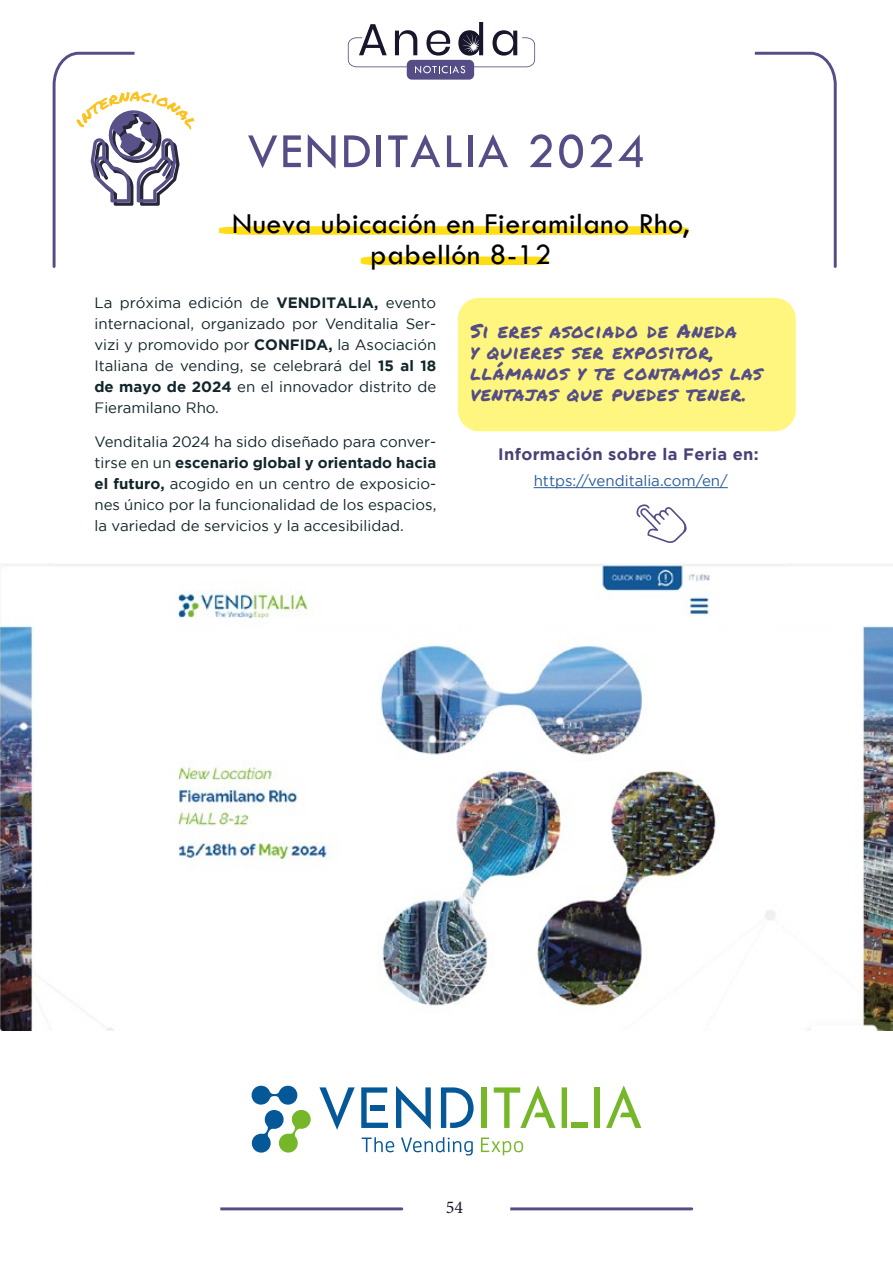
<style>
.page{position:relative;width:893px;height:1263px;background:#fff}
.page>*{position:absolute;margin:0;border:0;box-sizing:border-box;transform-origin:0 0}
.t1{font:51px "Tw Cen";letter-spacing:.04em;color:#554d86}
.t2{font:30px/31.5px "Tw Cen";letter-spacing:.02em;color:#000;text-align:center}
.t3{font:19.5px/21px "Permanent Marker";letter-spacing:.05em;color:#554d86}
.t4{font:18px "Minion Pro";color:#17162b}
.t5{font:700 16.5px "Gotham";letter-spacing:.02em;color:#494176}
.t6{font:15px/21px "Gotham";color:#11252a;text-align:justify}
.t7{font:15px "Gotham";color:#275b9b}
.s1{font-weight:700}
</style>
<div class="page">
<svg style="left:755px;top:52px;width:82px;height:216px"></svg>
<svg style="left:220px;top:1207px;width:183px;height:3px"></svg>
<svg style="left:510px;top:1207px;width:183px;height:3px"></svg>
<div style="left:407px;top:60px;width:67px;height:20px;background:#554d86;border-radius:5px"></div>
<svg style="left:348px;top:22px;width:187px;height:51px"></svg>
<div style="left:458px;top:298px;width:338px;height:133px;background:#fff680;border-radius:21px"></div>
<svg style="left:219px;top:226px;width:470px;height:9px;background:#ffe027"></svg>
<svg style="left:361px;top:257px;width:186px;height:8px"></svg>
<svg style="left:53px;top:52px;width:141px;height:216px"></svg>
<hr style="left:534px;top:487px;width:194px;height:1px;background:#275b9b">
<img style="left:0;top:563px;width:892px;height:467px">
<svg style="left:252px;top:1086px;width:59px;height:67px"></svg>
<svg style="left:319px;top:1087px;width:36px;height:43px"></svg>
<svg style="left:396px;top:1086px;width:35px;height:43px"></svg>
<svg style="left:361px;top:1087px;width:27px;height:41px"></svg>
<svg style="left:441px;top:1087px;width:33px;height:41px"></svg>
<div style="left:481px;top:1087px;width:6px;height:41px;background:#76b72a"></div>
<div style="left:595px;top:1087px;width:5px;height:41px;background:#76b72a"></div>
<svg style="left:494px;top:1086px;width:62px;height:42px"></svg>
<svg style="left:606px;top:1086px;width:35px;height:42px"></svg>
<div style="left:571px;top:1123px;width:16px;height:5px;background:#76b72a"></div>
<svg style="left:562px;top:1087px;width:5px;height:41px"></svg>
<svg style="left:362px;top:1137px;width:32px;height:15px"></svg>
<svg style="left:401px;top:1137px;width:72px;height:18px"></svg>
<svg style="left:481px;top:1137px;width:42px;height:18px"></svg>
<svg style="left:636px;top:504px;width:51px;height:39px"></svg>
<h1 class="t1" style="left:247px;top:120px;width:400px">VENDITALIA 2024</h1>
<h2 class="t2" style="left:232px;top:207px;width:459px">Nueva ubicación en Fieramilano Rho, pabellón 8-12</h2>
<p class="t6" style="left:94px;top:292px;width:343px">La próxima edición de <span class="s1">VENDITALIA,</span> evento internacional, organizado por Venditalia Ser&shy;vizi y promovido por <span class="s1">CONFIDA,</span> la Asociación Italiana de vending, se celebrará del <span class="s1">15 al 18 de mayo de 2024</span> en el innovador distrito de Fieramilano Rho.</p>
<p class="t6" style="left:94px;top:431px;width:343px">Venditalia 2024 ha sido diseñado para conver&shy;tirse en un <span class="s1">escenario global y orientado hacia el futuro,</span> acogido en un centro de exposicio&shy;nes único por la funcionalidad de los espacios, la variedad de servicios y la accesibilidad.</p>
<h3 class="t3" style="left:470px;top:320px;width:293px">Si eres asociado de Aneda<br>y quieres ser expositor, llámanos y te contamos las ventajas que puedes tener.</h3>
<p class="t5" style="left:498px;top:445px;width:262px">Información sobre la Feria en:</p>
<p class="t7" style="left:534px;top:472px;width:196px">https://venditalia.com/en/</p>
<p class="t4" style="left:446px;top:1195px;width:19px">54</p>
</div>
